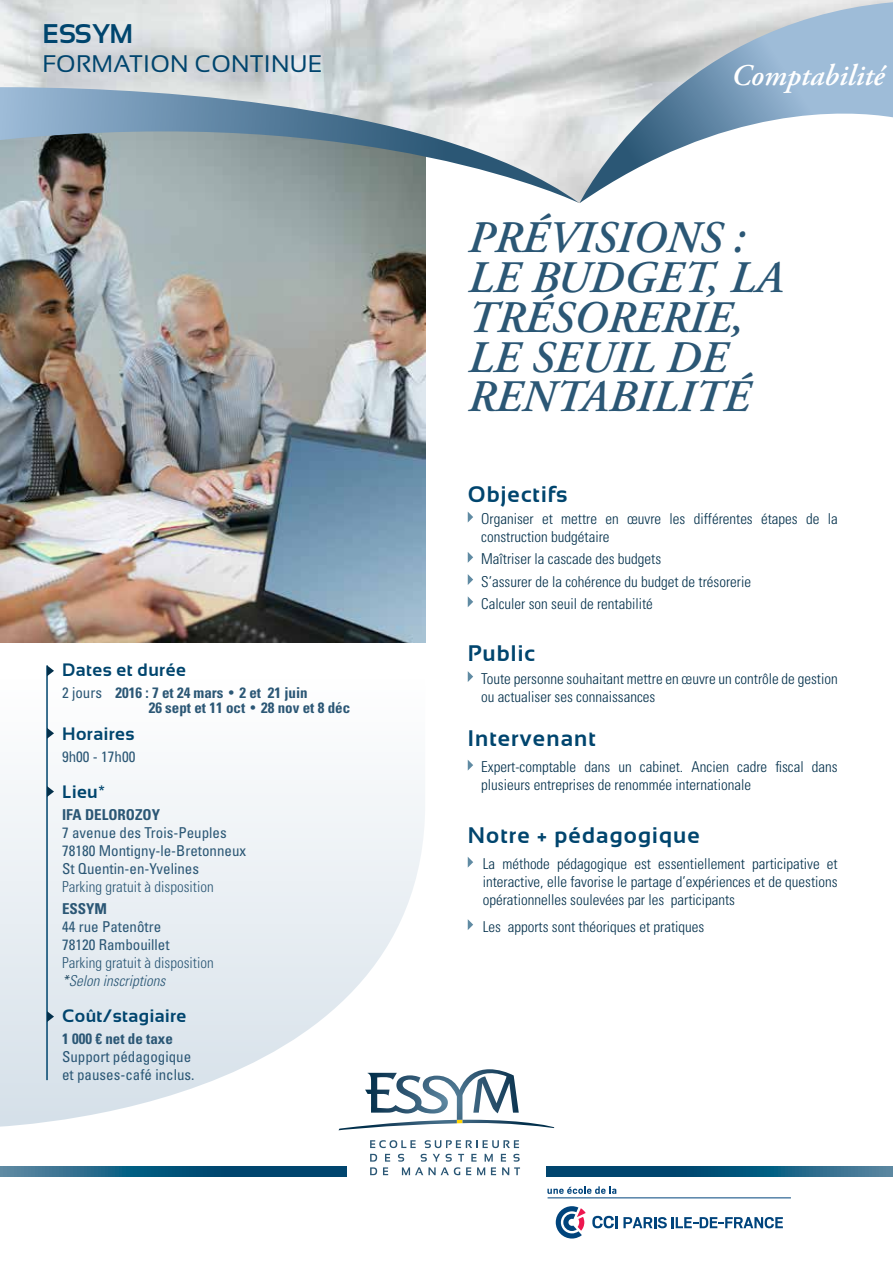
<style>
.page{position:relative;width:893px;height:1263px;background:#fff}
.page>*{position:absolute;margin:0;border:0;box-sizing:border-box;transform-origin:0 0}
.t1{font:italic 600 45px/39.8px "Adobe Garamond Pro";letter-spacing:.005em;color:#2b5775}
.t2{font:italic 600 30px "Adobe Garamond Pro";color:#fff}
.t3{font:700 27px "Sansation";letter-spacing:.01em;color:#00456e}
.t4{font:24px "Sansation";letter-spacing:.01em;color:#00456e}
.t5{font:700 22.5px "Sansation";letter-spacing:.05em;color:#00456e}
.t6{font:700 18px "Sansation";letter-spacing:.025em;color:#00456e}
.t7{font:300 condensed 15px/18px "Univers LT Std";color:#03304b}
.t8{font:condensed 15px/18px "Univers LT Std";color:#2b5775}
.t9{font:700 condensed 15px/15px "Univers LT Std";color:#2b5775}
.t10{font:300 condensed 15px/18px "Univers LT Std";color:#2b5775}
.s1{font-weight:400}
.s2{font-family:"Century Gothic";font-weight:400;font-stretch:normal}
.s3{font-style:italic;color:#03304b}
.s4{font-style:italic}
</style>
<div class="page">
<img style="left:0;top:203px;width:425px;height:439px">
<img style="left:0;top:0;width:893px;height:87px">
<svg style="left:0;top:784px;width:425px;height:343px;fill:#eaf0f4"></svg>
<svg style="left:579px;top:2px;width:314px;height:201px"></svg>
<hr style="left:46px;top:665px;width:2px;height:415px;background:#00456e">
<svg style="left:0;top:87px;width:579px;height:116px;background:#9fadb4"></svg>
<svg style="left:0;top:1166px;width:347px;height:10px;background:#145a7e"></svg>
<svg style="left:546px;top:1166px;width:347px;height:10px;background:#12587d"></svg>
<svg style="left:338px;top:1063px;width:216px;height:67px"></svg>
<svg style="left:370px;top:1140px;width:46px;height:8px"></svg>
<svg style="left:425px;top:1140px;width:94px;height:8px"></svg>
<svg style="left:370px;top:1154px;width:7px;height:7px"></svg>
<svg style="left:385px;top:1154px;width:5px;height:7px"></svg>
<svg style="left:370px;top:1167px;width:7px;height:8px"></svg>
<svg style="left:383px;top:1167px;width:5px;height:8px"></svg>
<svg style="left:398px;top:1154px;width:122px;height:21px"></svg>
<svg style="left:592px;top:1216px;width:191px;height:12px"></svg>
<svg style="left:556px;top:1206px;width:30px;height:32px"></svg>
<hr style="left:548px;top:1197px;width:243px;height:1px;background:#00447c">
<svg style="left:547px;top:1186px;width:69px;height:8px"></svg>
<svg style="left:47px;top:665px;width:7px;height:11px"></svg>
<svg style="left:47px;top:728px;width:7px;height:11px"></svg>
<svg style="left:47px;top:786px;width:7px;height:11px"></svg>
<svg style="left:47px;top:1011px;width:7px;height:11px"></svg>
<svg style="left:468px;top:512px;width:5px;height:10px"></svg>
<svg style="left:468px;top:552px;width:5px;height:11px"></svg>
<svg style="left:468px;top:574px;width:5px;height:11px"></svg>
<svg style="left:468px;top:596px;width:5px;height:11px"></svg>
<svg style="left:468px;top:671px;width:5px;height:11px"></svg>
<svg style="left:468px;top:760px;width:5px;height:10px"></svg>
<svg style="left:468px;top:857px;width:5px;height:11px"></svg>
<svg style="left:468px;top:919px;width:5px;height:11px"></svg>
<h3 class="t3" style="left:43px;top:19px;width:92px">ESSYM</h3>
<h3 class="t4" style="left:43px;top:50px;width:281px">FORMATION CONTINUE</h3>
<p class="t6" style="left:62px;top:660px;width:125px">Dates et durée</p>
<p class="t9" style="left:149px;top:685px;width:203px;text-indent:-87px"><span class="s1">2 jours</span> 2016 : 7 et 24 mars <span class="s2">•</span> 2 et 21 juin<br>26 sept et 11 oct <span class="s2">•</span> 28 nov et 8 déc</p>
<p class="t6" style="left:62px;top:724px;width:74px">Horaires</p>
<p class="t8" style="left:62px;top:748px;width:75px">9h00 - 17h00</p>
<p class="t6" style="left:62px;top:781px;width:45px">Lieu*</p>
<p class="t9" style="left:62px;top:807px;width:100px">IFA DELOROZOY</p>
<p class="t8" style="left:62px;top:823px;width:186px">7 avenue des Trois-Peuples<br>78180 Montigny-le-Bretonneux<br>St Quentin-en-Yvelines</p>
<p class="t10" style="left:62px;top:878px;width:153px">Parking gratuit à disposition</p>
<p class="t9" style="left:62px;top:901px;width:47px">ESSYM</p>
<p class="t8" style="left:62px;top:918px;width:109px">44 rue Patenôtre<br>78120 Rambouillet</p>
<p class="t10" style="left:62px;top:954px;width:153px">Parking gratuit à disposition <span class="s3">*</span><span class="s4">Selon inscriptions</span></p>
<p class="t6" style="left:62px;top:1005px;width:126px">Coût/stagiaire</p>
<p class="t9" style="left:62px;top:1031px;width:112px">1 000 € net de taxe</p>
<p class="t8" style="left:62px;top:1047px;width:134px">Support pédagogique et pauses-café inclus.</p>
<h2 class="t2" style="left:731px;top:58px;width:154px">Comptabilité</h2>
<h1 class="t1" style="left:468px;top:220px;width:317px">PRÉVISIONS :<br>LE BUDGET, LA<br>TRÉSORERIE,<br>LE SEUIL DE<br>RENTABILITÉ</h1>
<h3 class="t5" style="left:468px;top:481px;width:101px">Objectifs</h3>
<p class="t7" style="left:481px;top:510px;width:358px">Organiser et mettre en œuvre les différentes étapes de la construction budgétaire</p>
<p class="t7" style="left:481px;top:548px;width:271px;line-height:22.2px">Maîtriser la cascade des budgets<br>S’assurer de la cohérence du budget de trésorerie<br>Calculer son seuil de rentabilité</p>
<h3 class="t5" style="left:468px;top:641px;width:69px">Public</h3>
<p class="t7" style="left:481px;top:669px;width:358px">Toute personne souhaitant mettre en œuvre un contrôle de gestion ou actualiser ses connaissances</p>
<h3 class="t5" style="left:468px;top:725px;width:130px">Intervenant</h3>
<p class="t7" style="left:481px;top:758px;width:358px">Expert-comptable dans un cabinet. Ancien cadre fiscal dans plusieurs entreprises de renommée internationale</p>
<h3 class="t5" style="left:468px;top:822px;width:234px">Notre + pédagogique</h3>
<p class="t7" style="left:483px;top:855px;width:356px;text-align:justify">La méthode pédagogique est essentiellement participative et interactive, elle favorise le partage d’expériences et de questions opérationnelles soulevées par les participants</p>
<p class="t7" style="left:483px;top:917px;width:223px">Les apports sont théoriques et pratiques</p>
</div>
